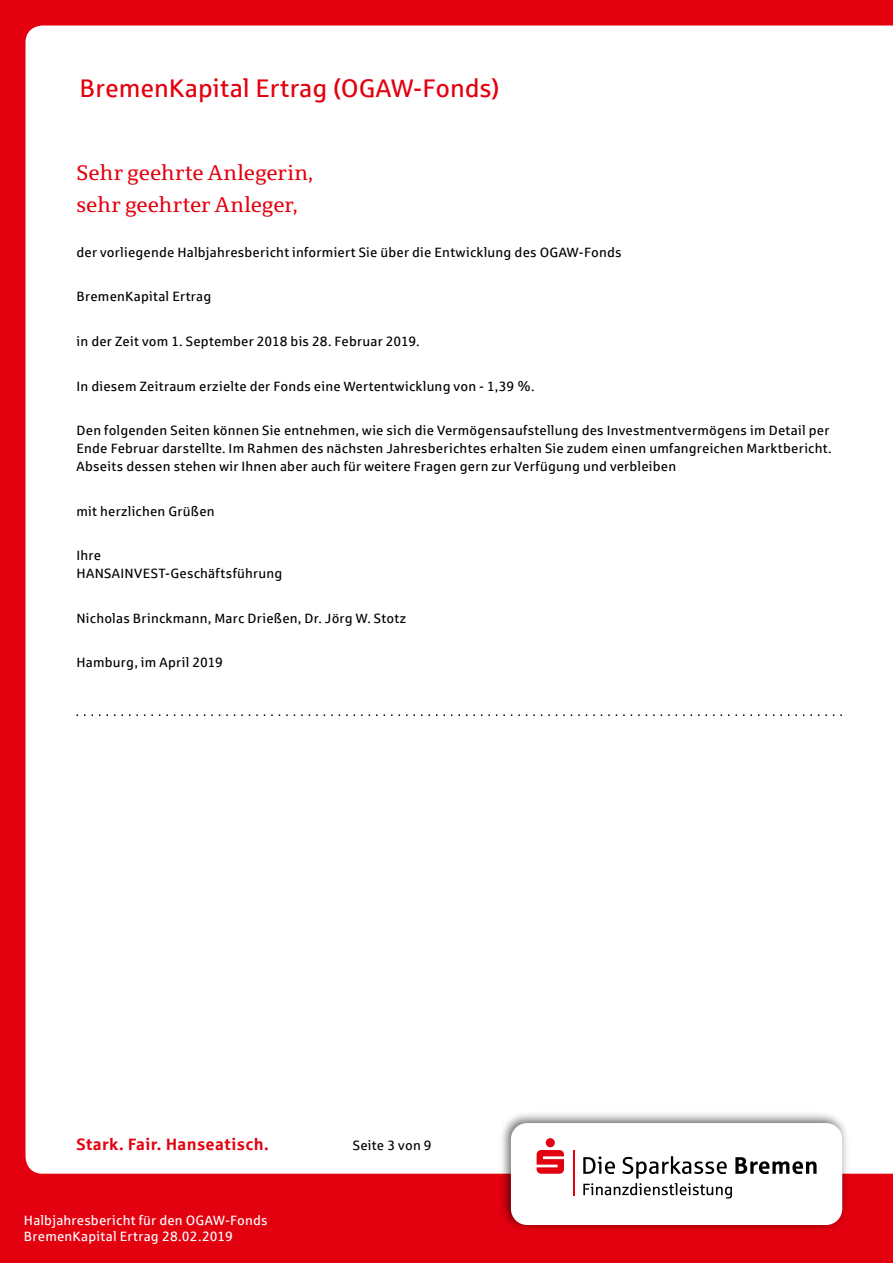
<style>
.page{position:relative;width:893px;height:1263px;background:#e3000f}
.page>*{position:absolute;margin:0;border:0;box-sizing:border-box;transform-origin:0 0}
.t1{font:25.5px "Sparkasse Rg";color:#e3000f}
.t2{font:21px/32px "Sparkasse Serif";letter-spacing:.005em;color:#e3000f}
.t3{font:700 16.5px "Sparkasse Rg";letter-spacing:.015em;color:#e3000f}
.t4{font:13.5px/18px "Sparkasse Rg";letter-spacing:.015em;color:#000}
.t5{font:13.5px/16.2px "Sparkasse Rg";letter-spacing:.015em;color:#fff}
</style>
<div class="page">
<div style="left:26px;top:26px;width:867px;height:1148px;background:#fff"></div>
<img style="left:496px;top:1108px;width:357px;height:121px">
<div style="left:511px;top:1123px;width:331px;height:102px;background:#fff;border-radius:16px"></div>
<div style="left:546px;top:1138px;width:9px;height:9px;background:#e3000f;border-radius:50%"></div>
<svg style="left:537px;top:1150px;width:27px;height:24px"></svg>
<svg style="left:583px;top:1156px;width:233px;height:42px"></svg>
<hr style="left:573px;top:1150px;width:2px;height:45px;background:#e3000f">
<svg style="left:77px;top:714px;width:765px;height:2px;background:#d8d8d8"></svg>
<h1 class="t1" style="left:80px;top:72px;width:421px">BremenKapital Ertrag (OGAW-Fonds)</h1>
<h2 class="t2" style="left:77px;top:157px;width:238px">Sehr geehrte Anlegerin, sehr geehrter Anleger,</h2>
<p class="t4" style="left:77px;top:243px;width:546px">der vorliegende Halbjahresbericht informiert Sie über die Entwicklung des OGAW-Fonds</p>
<p class="t4" style="left:77px;top:287px;width:136px">BremenKapital Ertrag</p>
<p class="t4" style="left:77px;top:332px;width:344px">in der Zeit vom 1. September 2018 bis 28. Februar 2019.</p>
<p class="t4" style="left:77px;top:376px;width:460px">In diesem Zeitraum erzielte der Fonds eine Wertentwicklung von - 1,39 %.</p>
<p class="t4" style="left:77px;top:421px;width:757px">Den folgenden Seiten können Sie entnehmen, wie sich die Vermögensaufstellung des Investmentvermögens im Detail per<br>Ende Februar darstellte. Im Rahmen des nächsten Jahresberichtes erhalten Sie zudem einen umfangreichen Marktbericht.<br>Abseits dessen stehen wir Ihnen aber auch für weitere Fragen gern zur Verfügung und verbleiben</p>
<p class="t4" style="left:77px;top:501px;width:140px">mit herzlichen Grüßen</p>
<p class="t4" style="left:77px;top:546px;width:207px">Ihre<br>HANSAINVEST-Geschäftsführung</p>
<p class="t4" style="left:77px;top:608px;width:331px">Nicholas Brinckmann, Marc Drießen, Dr. Jörg W. Stotz</p>
<p class="t4" style="left:77px;top:653px;width:148px">Hamburg, im April 2019</p>
<p class="t3" style="left:76px;top:1133px;width:194px">Stark. Fair. Hanseatisch.</p>
<p class="t5" style="left:24px;top:1212px;width:245px">Halbjahresbericht für den OGAW-Fonds<br>BremenKapital Ertrag 28.02.2019</p>
<p class="t4" style="left:353px;top:1136px;width:80px">Seite 3 von 9</p>
</div>
